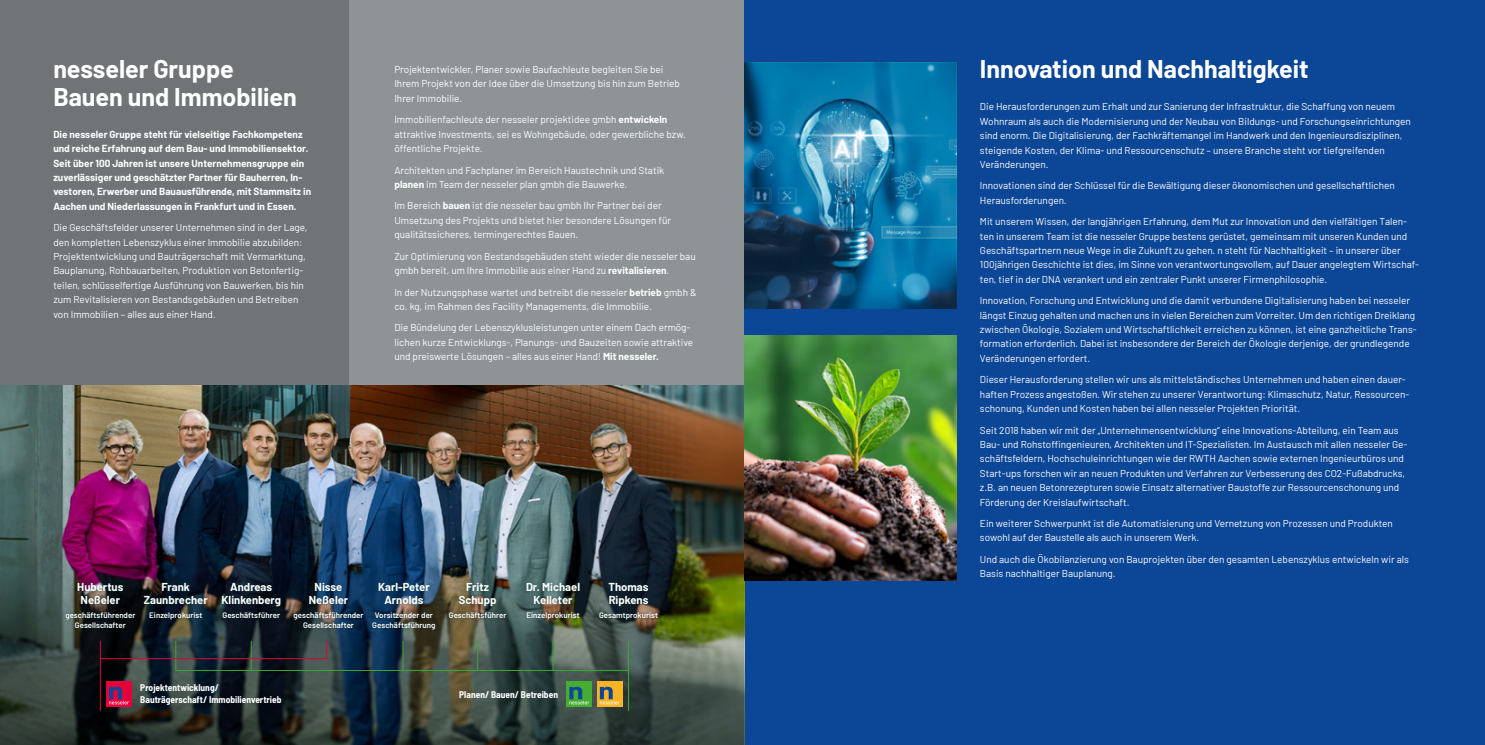
<style>
.page{position:relative;width:1485px;height:745px;background:#fff}
.page>*{position:absolute;margin:0;border:0;box-sizing:border-box;transform-origin:0 0}
.t1{font:700 25px/27.5px "Barlow";color:#fff}
.t2{font:700 11.25px/12.5px "Barlow";color:#fff;text-align:center}
.t3{font:10px/14.4px "Barlow";color:#fff}
.t4{font:700 10px/14.4px "Barlow";color:#fff}
.t5{font:700 semi-condensed 9.5px/11.4px "Barlow";color:#fff}
.t6{font:600 7.88px/10px "Barlow";letter-spacing:.005em;color:#fff;text-align:center}
.s1{font-weight:700}
</style>
<div class="page">
<div style="left:0;top:0;width:350px;height:477px;background:#707477"></div>
<div style="left:744px;top:0;width:741px;height:744px;background:#0b4697"></div>
<div style="left:350px;top:0;width:394px;height:477px;background:#8e9396"></div>
<img style="left:0;top:385px;width:744px;height:178px">
<img style="left:0;top:563px;width:744px;height:181px">
<div style="left:291px;top:580px;width:75px;height:50px;background:#00342c;opacity:.5"></div>
<div style="left:63px;top:580px;width:75px;height:50px;background:#00342c;opacity:.5"></div>
<div style="left:370px;top:580px;width:68px;height:51px;background:#00342c;opacity:.5"></div>
<div style="left:446px;top:580px;width:63px;height:40px;background:#00342c;opacity:.5"></div>
<div style="left:219px;top:580px;width:65px;height:40px;background:#00342c;opacity:.5"></div>
<div style="left:523px;top:580px;width:60px;height:41px;background:#00342c;opacity:.5"></div>
<div style="left:141px;top:580px;width:70px;height:41px;background:#00342c;opacity:.5"></div>
<div style="left:596px;top:580px;width:65px;height:41px;background:#00342c;opacity:.5"></div>
<hr style="left:100px;top:640px;width:1px;height:70px;background:#e4003a">
<hr style="left:176px;top:669px;width:453px;height:1px;background:#3fa535">
<hr style="left:251px;top:640px;width:1px;height:30px;background:#3fa535">
<hr style="left:403px;top:640px;width:1px;height:30px;background:#3fa535">
<hr style="left:553px;top:640px;width:1px;height:30px;background:#3fa535">
<hr style="left:175px;top:640px;width:1px;height:30px;background:#3fa535">
<svg style="left:326px;top:640px;width:1px;height:18px"></svg>
<hr style="left:477px;top:640px;width:1px;height:30px;background:#3fa535">
<hr style="left:628px;top:640px;width:1px;height:70px;background:#3fa535">
<hr style="left:100px;top:658px;width:227px;height:1px;background:#e4003a">
<div style="left:106px;top:681px;width:26px;height:25px;background:#e4003a"></div>
<svg style="left:109px;top:686px;width:20px;height:18px"></svg>
<img style="left:744px;top:335px;width:212px;height:244px">
<svg style="left:597px;top:681px;width:25px;height:25px"></svg>
<svg style="left:600px;top:686px;width:20px;height:18px"></svg>
<div style="left:567px;top:681px;width:25px;height:25px;background:#45ac34"></div>
<svg style="left:569px;top:686px;width:20px;height:18px"></svg>
<svg style="left:744px;top:63px;width:212px;height:245px;background:#186f99"></svg>
<h1 class="t1" style="left:53px;top:53px;width:245px">nesseler Gruppe<br>Bauen und Immobilien</h1>
<p class="t4" style="left:53px;top:126px;width:259px">Die nesseler Gruppe steht für vielseitige Fachkompetenz und reiche Erfahrung auf dem Bau- und Immobiliensektor.<br>Seit über 100 Jahren ist unsere Unternehmensgruppe ein zuverlässiger und geschätzter Partner für Bauherren, In&shy;vestoren, Erwerber und Bauausführende, mit Stammsitz in Aachen und Niederlassungen in Frankfurt und in Essen.</p>
<p class="t3" style="left:53px;top:219px;width:256px">Die Geschäftsfelder unserer Unternehmen sind in der Lage, den kompletten Lebenszyklus einer Immobilie abzubilden:<br>Projektentwicklung und Bauträgerschaft mit Vermarktung, Bauplanung, Rohbauarbeiten, Produktion von Betonfertig&shy;teilen, schlüsselfertige Ausführung von Bauwerken, bis hin zum Revitalisieren von Bestandsgebäuden und Betreiben von Immobilien – alles aus einer Hand.</p>
<p class="t3" style="left:394px;top:61px;width:287px">Projektentwickler, Planer sowie Baufachleute begleiten Sie bei<br>Ihrem Projekt von der Idee über die Umsetzung bis hin zum Betrieb<br>Ihrer Immobilie.</p>
<p class="t3" style="left:394px;top:112px;width:293px">Immobilienfachleute der nesseler projektidee gmbh <span class="s1">entwickeln </span>attraktive Investments, sei es Wohngebäude, oder gewerbliche bzw. öffentliche Projekte.</p>
<p class="t3" style="left:394px;top:162px;width:271px">Architekten und Fachplaner im Bereich Haustechnik und Statik <span class="s1">planen</span> im Team der nesseler plan gmbh die Bauwerke.</p>
<p class="t3" style="left:394px;top:198px;width:278px">Im Bereich <span class="s1">bauen</span> ist die nesseler bau gmbh Ihr Partner bei der<br>Umsetzung des Projekts und bietet hier besondere Lösungen für qualitätssicheres, termingerechtes Bauen.</p>
<p class="t3" style="left:394px;top:248px;width:303px">Zur Optimierung von Bestandsgebäuden steht wieder die nesseler bau gmbh bereit, um Ihre Immobilie aus einer Hand zu <span class="s1">revitalisieren</span>.</p>
<p class="t3" style="left:394px;top:284px;width:304px">In der Nutzungsphase wartet und betreibt die nesseler <span class="s1">betrieb</span> gmbh &amp; co. kg, im Rahmen des Facility Managements, die Immobilie.</p>
<p class="t3" style="left:394px;top:319px;width:300px">Die Bündelung der Lebenszyklusleistungen unter einem Dach ermög&shy;lichen kurze Entwicklungs-, Planungs- und Bauzeiten sowie attraktive und preiswerte Lösungen – alles aus einer Hand! <span class="s1">Mit nesseler.</span></p>
<h1 class="t1" style="left:980px;top:53px;width:330px">Innovation und Nachhaltigkeit</h1>
<p class="t3" style="left:980px;top:99px;width:432px">Die Herausforderungen zum Erhalt und zur Sanierung der Infrastruktur, die Schaffung von neuem Wohnraum als auch die Modernisierung und der Neubau von Bildungs- und Forschungseinrichtungen sind enorm. Die Digitalisierung, der Fachkräftemangel im Handwerk und den Ingenieursdisziplinen, steigende Kosten, der Klima- und Ressourcenschutz – unsere Branche steht vor tiefgreifenden Veränderungen.</p>
<p class="t3" style="left:980px;top:178px;width:416px">Innovationen sind der Schlüssel für die Bewältigung dieser ökonomischen und gesellschaftlichen<br>Herausforderungen.</p>
<p class="t3" style="left:980px;top:213px;width:440px">Mit unserem Wissen, der langjährigen Erfahrung, dem Mut zur Innovation und den vielfältigen Talen&shy;ten in unserem Team ist die nesseler Gruppe bestens gerüstet, gemeinsam mit unseren Kunden und Geschäftspartnern neue Wege in die Zukunft zu gehen. n steht für Nachhaltigkeit – in unserer über 100jährigen Geschichte ist dies, im Sinne von verantwortungsvollem, auf Dauer angelegtem Wirtschaf&shy;ten, tief in der DNA verankert und ein zentraler Punkt unserer Firmenphilosophie.</p>
<p class="t3" style="left:980px;top:292px;width:438px">Innovation, Forschung und Entwicklung und die damit verbundene Digitalisierung haben bei nesseler längst Einzug gehalten und machen uns in vielen Bereichen zum Vorreiter. Um den richtigen Dreiklang zwischen Ökologie, Sozialem und Wirtschaftlichkeit erreichen zu können, ist eine ganzheitliche Trans&shy;formation erforderlich. Dabei ist insbesondere der Bereich der Ökologie derjenige, der grundlegende Veränderungen erfordert.</p>
<p class="t3" style="left:980px;top:371px;width:431px">Dieser Herausforderung stellen wir uns als mittelständisches Unternehmen und haben einen dauer&shy;haften Prozess angestoßen. Wir stehen zu unserer Verantwortung: Klimaschutz, Natur, Ressourcen&shy;schonung, Kunden und Kosten haben bei allen nesseler Projekten Priorität.</p>
<p class="t3" style="left:980px;top:422px;width:429px">Seit 2018 haben wir mit der „Unternehmensentwicklung“ eine Innovations-Abteilung, ein Team aus Bau- und Rohstoffingenieuren, Architekten und IT-Spezialisten. Im Austausch mit allen nesseler Ge&shy;schäftsfeldern, Hochschuleinrichtungen wie der RWTH Aachen sowie externen Ingenieurbüros und Start-ups forschen wir an neuen Produkten und Verfahren zur Verbesserung des CO2-Fußabdrucks, z.B. an neuen Betonrezepturen sowie Einsatz alternativer Baustoffe zur Ressourcenschonung und Förderung der Kreislaufwirtschaft.</p>
<p class="t3" style="left:980px;top:515px;width:414px">Ein weiterer Schwerpunkt ist die Automatisierung und Vernetzung von Prozessen und Produkten sowohl auf der Baustelle als auch in unserem Werk.</p>
<p class="t3" style="left:980px;top:551px;width:430px">Und auch die Ökobilanzierung von Bauprojekten über den gesamten Lebenszyklus entwickeln wir als<br>Basis nachhaltiger Bauplanung.</p>
<p class="t2" style="left:77px;top:580px;width:48px;text-align:left">Hubertus<br>Neßeler</p>
<p class="t6" style="left:65px;top:608px;width:71px">geschäftsführender<br>Gesellschafter</p>
<p class="t2" style="left:144px;top:580px;width:65px">Frank<br>Zaunbrecher</p>
<p class="t6" style="left:149px;top:608px;width:55px">Einzelprokurist</p>
<p class="t2" style="left:222px;top:580px;width:61px">Andreas<br>Klinkenberg</p>
<p class="t6" style="left:222px;top:608px;width:59px">Geschäftsführer</p>
<p class="t2" style="left:309px;top:580px;width:41px">Nisse<br>Neßeler</p>
<p class="t6" style="left:293px;top:608px;width:71px">geschäftsführender<br>Gesellschafter</p>
<p class="t2" style="left:378px;top:580px;width:53px">Karl-Peter<br>Arnolds</p>
<p class="t6" style="left:372px;top:608px;width:65px">Vorsitzender der<br>Geschäftsführung</p>
<p class="t2" style="left:459px;top:580px;width:39px">Fritz<br>Schupp</p>
<p class="t6" style="left:449px;top:608px;width:59px">Geschäftsführer</p>
<p class="t2" style="left:526px;top:580px;width:56px">Dr. Michael<br>Kelleter</p>
<p class="t6" style="left:526px;top:608px;width:55px">Einzelprokurist</p>
<p class="t2" style="left:608px;top:580px;width:41px;text-align:left">Thomas<br>Ripkens</p>
<p class="t6" style="left:599px;top:608px;width:60px">Gesamtprokurist</p>
<p class="t5" style="left:140px;top:681px;width:143px">Projektentwicklung/<br>Bauträgerschaft/ Immobilienvertrieb</p>
<p class="t5" style="left:459px;top:687px;width:100px">Planen/ Bauen/ Betreiben</p>
</div>
